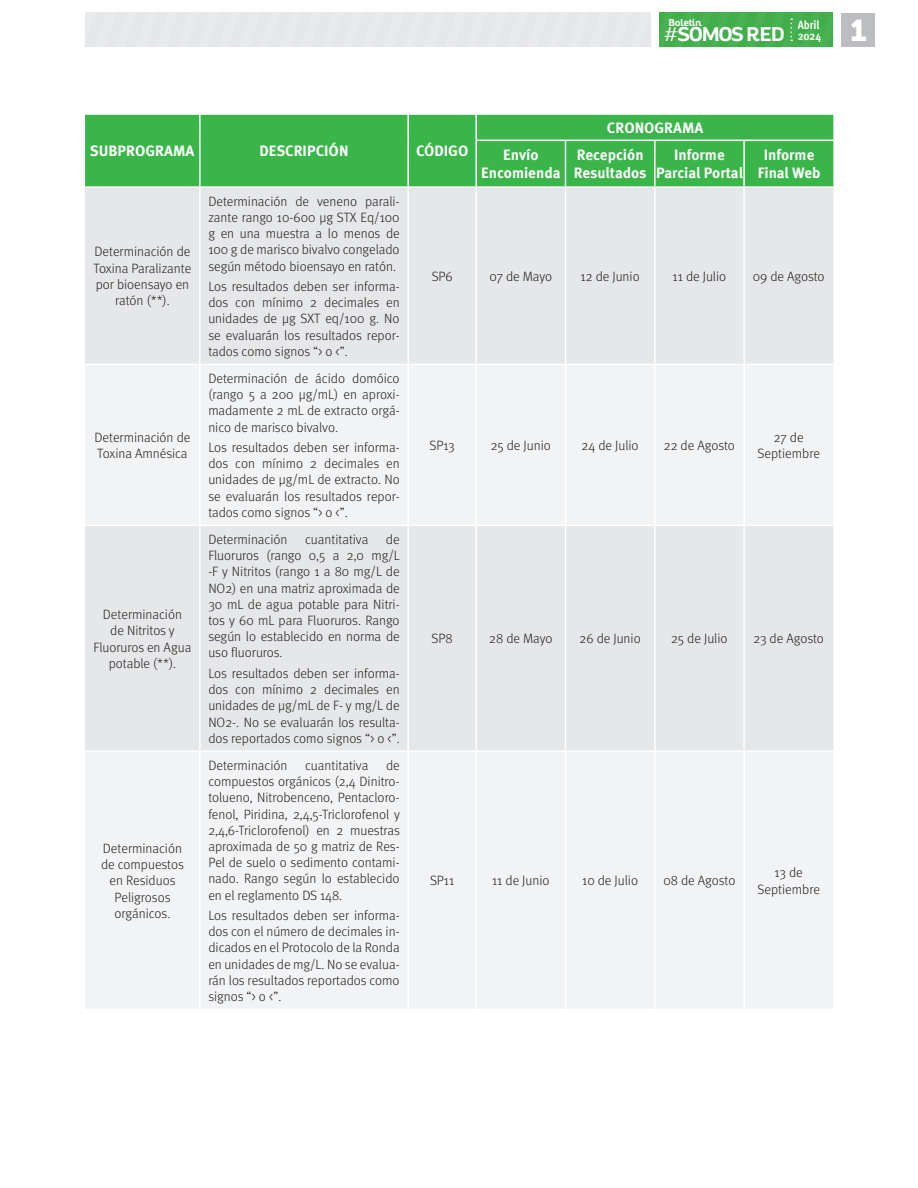
<style>
.page{position:relative;width:918px;height:1188px;background:#fff}
.page>*{position:absolute;margin:0;border:0;box-sizing:border-box;transform-origin:0 0}
.t1{font:30px "Museo Sans 900";color:#fff}
.t2{font:700 19.2px "Altair";letter-spacing:-.04em;color:#fff}
.t3{font:700 15px/18px "Meta Pro";color:#fff;text-align:center}
.t4{font:300 13.5px/16.2px "Meta Pro";color:#231f20;text-align:justify}
.t5{font:700 condensed 12px/10.5px "Meta Pro";color:#fff}
.t6{font:700 9.6px "Altair";color:#fff}
.s1{font-weight:300}
</style>
<div class="page">
<div style="left:659px;top:13px;width:174px;height:34px;background:#42af4b"></div>
<div style="left:85px;top:13px;width:566px;height:34px;background:#e6e7e9"></div>
<div style="left:841px;top:13px;width:34px;height:34px;background:#bcbdc0"></div>
<div style="left:85px;top:115px;width:748px;height:71px;background:#3ab54a"></div>
<div style="left:85px;top:188px;width:748px;height:176px;background:#e6e7e9"></div>
<svg style="left:85px;top:365px;width:748px;height:643px;fill:#f2f3f4"></svg>
<hr style="left:199px;top:115px;width:2px;height:25px;background:#fff">
<hr style="left:407px;top:115px;width:2px;height:25px;background:#fff">
<hr style="left:475px;top:115px;width:2px;height:25px;background:#fff">
<hr style="left:199px;top:140px;width:2px;height:46px;background:#fff">
<hr style="left:407px;top:140px;width:2px;height:46px;background:#fff">
<hr style="left:475px;top:140px;width:91px;height:1px;background:#fff">
<hr style="left:475px;top:141px;width:2px;height:45px;background:#fff">
<hr style="left:566px;top:140px;width:89px;height:1px;background:#fff">
<hr style="left:565px;top:141px;width:1px;height:45px;background:#fff">
<hr style="left:655px;top:140px;width:89px;height:1px;background:#fff">
<hr style="left:654px;top:141px;width:2px;height:45px;background:#fff">
<hr style="left:744px;top:140px;width:89px;height:1px;background:#fff">
<hr style="left:743px;top:141px;width:2px;height:45px;background:#fff">
<hr style="left:199px;top:188px;width:2px;height:176px;background:#fff">
<hr style="left:407px;top:188px;width:2px;height:176px;background:#fff">
<hr style="left:475px;top:188px;width:2px;height:176px;background:#fff">
<hr style="left:565px;top:188px;width:1px;height:176px;background:#fff">
<hr style="left:654px;top:188px;width:2px;height:176px;background:#fff">
<hr style="left:743px;top:188px;width:2px;height:176px;background:#fff">
<hr style="left:199px;top:365px;width:2px;height:160px;background:#fff">
<hr style="left:407px;top:365px;width:2px;height:160px;background:#fff">
<hr style="left:475px;top:365px;width:2px;height:160px;background:#fff">
<hr style="left:565px;top:365px;width:1px;height:160px;background:#fff">
<hr style="left:654px;top:365px;width:2px;height:160px;background:#fff">
<hr style="left:743px;top:365px;width:2px;height:160px;background:#fff">
<hr style="left:85px;top:525px;width:115px;height:1px;background:#fff">
<hr style="left:200px;top:525px;width:208px;height:1px;background:#fff">
<hr style="left:199px;top:526px;width:2px;height:224px;background:#fff">
<hr style="left:408px;top:525px;width:68px;height:1px;background:#fff">
<hr style="left:407px;top:526px;width:2px;height:224px;background:#fff">
<hr style="left:476px;top:525px;width:90px;height:1px;background:#fff">
<hr style="left:475px;top:526px;width:2px;height:224px;background:#fff">
<hr style="left:566px;top:525px;width:89px;height:1px;background:#fff">
<hr style="left:565px;top:526px;width:1px;height:224px;background:#fff">
<hr style="left:655px;top:525px;width:89px;height:1px;background:#fff">
<hr style="left:654px;top:526px;width:2px;height:224px;background:#fff">
<hr style="left:744px;top:525px;width:89px;height:1px;background:#fff">
<hr style="left:743px;top:526px;width:2px;height:224px;background:#fff">
<hr style="left:85px;top:750px;width:115px;height:2px;background:#fff">
<hr style="left:200px;top:750px;width:208px;height:2px;background:#fff">
<hr style="left:199px;top:752px;width:2px;height:257px;background:#fff">
<hr style="left:408px;top:750px;width:68px;height:2px;background:#fff">
<hr style="left:407px;top:752px;width:2px;height:257px;background:#fff">
<hr style="left:476px;top:750px;width:90px;height:2px;background:#fff">
<hr style="left:475px;top:752px;width:2px;height:257px;background:#fff">
<hr style="left:566px;top:750px;width:89px;height:2px;background:#fff">
<hr style="left:565px;top:752px;width:1px;height:257px;background:#fff">
<hr style="left:655px;top:750px;width:89px;height:2px;background:#fff">
<hr style="left:654px;top:752px;width:2px;height:257px;background:#fff">
<hr style="left:744px;top:750px;width:89px;height:2px;background:#fff">
<hr style="left:743px;top:752px;width:2px;height:257px;background:#fff">
<p class="t6" style="left:669px;top:16px;width:34px">Boletín</p>
<h2 class="t2" style="left:663px;top:22px;width:123px"><span class="s1">#</span>SOMOS RED</h2>
<h1 class="t1" style="left:850px;top:13px;width:18px">1</h1>
<p class="t5" style="left:798px;top:19px;width:25px">Abril<br>2024</p>
<p class="t3" style="left:90px;top:141px;width:106px">SUBPROGRAMA</p>
<p class="t3" style="left:260px;top:141px;width:90px">DESCRIPCIÓN</p>
<p class="t3" style="left:416px;top:141px;width:54px">CÓDIGO</p>
<p class="t3" style="left:607px;top:118px;width:98px">CRONOGRAMA</p>
<p class="t3" style="left:481px;top:145px;width:81px">Envío<br>Encomienda</p>
<p class="t3" style="left:574px;top:145px;width:74px;text-align:left">Recepción<br>Resultados</p>
<p class="t3" style="left:656px;top:145px;width:89px">Informe<br>Parcial Portal</p>
<p class="t3" style="left:758px;top:145px;width:64px">Informe<br>Final Web</p>
<p class="t4" style="left:94px;top:243px;width:99px;text-align:center">Determinación de<br>Toxina Paralizante por bioensayo en ratón (**).</p>
<p class="t4" style="left:94px;top:428px;width:97px">Determinación de<br>Toxina Amnésica</p>
<p class="t4" style="left:94px;top:606px;width:99px;text-align:center">Determinación<br>de Nitritos y<br>Fluoruros en Agua potable (**).</p>
<p class="t4" style="left:101px;top:840px;width:84px;text-align:center">Determinación de compuestos en Residuos<br>Peligrosos orgánicos.</p>
<p class="t4" style="left:208px;top:192px;width:193px">Determinación de veneno parali&shy;zante rango 10-600 µg STX Eq/100 g en una muestra a lo menos de 100 g de marisco bivalvo congelado según método bioensayo en ratón.</p>
<p class="t4" style="left:208px;top:278px;width:193px">Los resultados deben ser informa&shy;dos con mínimo 2 decimales en unidades de µg SXT eq/100 g. No se evaluarán los resultados repor&shy;tados como signos “&gt; o &lt;”.</p>
<p class="t4" style="left:432px;top:267px;width:23px">SP6</p>
<p class="t4" style="left:490px;top:267px;width:64px">07 de Mayo</p>
<p class="t4" style="left:581px;top:267px;width:61px">12 de Junio</p>
<p class="t4" style="left:673px;top:267px;width:55px">11 de Julio</p>
<p class="t4" style="left:753px;top:267px;width:73px">09 de Agosto</p>
<p class="t4" style="left:208px;top:370px;width:193px">Determinación de ácido domóico (rango 5 a 200 µg/mL) en aproxi&shy;madamente 2 mL de extracto orgá&shy;nico de marisco bivalvo.</p>
<p class="t4" style="left:208px;top:439px;width:193px">Los resultados deben ser informa&shy;dos con mínimo 2 decimales en unidades de µg/mL de extracto. No se evaluarán los resultados repor&shy;tados como signos “&gt; o &lt;”.</p>
<p class="t4" style="left:430px;top:437px;width:27px">SP13</p>
<p class="t4" style="left:491px;top:437px;width:62px">25 de Junio</p>
<p class="t4" style="left:582px;top:437px;width:58px">24 de Julio</p>
<p class="t4" style="left:664px;top:437px;width:73px">22 de Agosto</p>
<p class="t4" style="left:758px;top:428px;width:64px;text-align:center">27 de<br>Septiembre</p>
<p class="t4" style="left:208px;top:531px;width:193px;text-indent:178px">de Fluoruros (rango 0,5 a 2,0 mg/L -F y Nitritos (rango 1 a 80 mg/L de NO2) en una matriz aproximada de 30 mL de agua potable para Nitri&shy;tos y 60 mL para Fluoruros. Rango según lo establecido en norma de uso fluoruros.</p>
<p class="t4" style="left:208px;top:664px;width:193px">Los resultados deben ser informa&shy;dos con mínimo 2 decimales en unidades de µg/mL de F- y mg/L de NO2-. No se evaluarán los resulta&shy;dos reportados como signos “&gt; o &lt;”.</p>
<p class="t4" style="left:208px;top:531px;width:81px">Determinación</p>
<p class="t4" style="left:305px;top:531px;width:65px">cuantitativa</p>
<p class="t4" style="left:208px;top:756px;width:193px;text-indent:178px">de compuestos orgánicos (2,4 Dinitro&shy;tolueno, Nitrobenceno, Pentacloro&shy;fenol, Piridina, 2,4,5-Triclorofenol y 2,4,6-Triclorofenol) en 2 muestras aproximada de 50 g matriz de Res-Pel de suelo o sedimento contami&shy;nado. Rango según lo establecido en el reglamento DS 148.</p>
<p class="t4" style="left:208px;top:907px;width:193px">Los resultados deben ser informa&shy;dos con el número de decimales in&shy;dicados en el Protocolo de la Ronda en unidades de mg/L. No se evalua&shy;rán los resultados reportados como signos “&gt; o &lt;”.</p>
<p class="t4" style="left:208px;top:756px;width:81px">Determinación</p>
<p class="t4" style="left:305px;top:756px;width:65px">cuantitativa</p>
<p class="t4" style="left:432px;top:630px;width:23px">SP8</p>
<p class="t4" style="left:489px;top:630px;width:65px">28 de Mayo</p>
<p class="t4" style="left:580px;top:630px;width:63px">26 de Junio</p>
<p class="t4" style="left:671px;top:630px;width:58px">25 de Julio</p>
<p class="t4" style="left:753px;top:630px;width:72px">23 de Agosto</p>
<p class="t4" style="left:430px;top:872px;width:26px">SP11</p>
<p class="t4" style="left:492px;top:872px;width:59px">11 de Junio</p>
<p class="t4" style="left:582px;top:872px;width:57px">10 de Julio</p>
<p class="t4" style="left:663px;top:872px;width:74px">08 de Agosto</p>
<p class="t4" style="left:758px;top:864px;width:64px;text-align:center">13 de<br>Septiembre</p>
</div>
